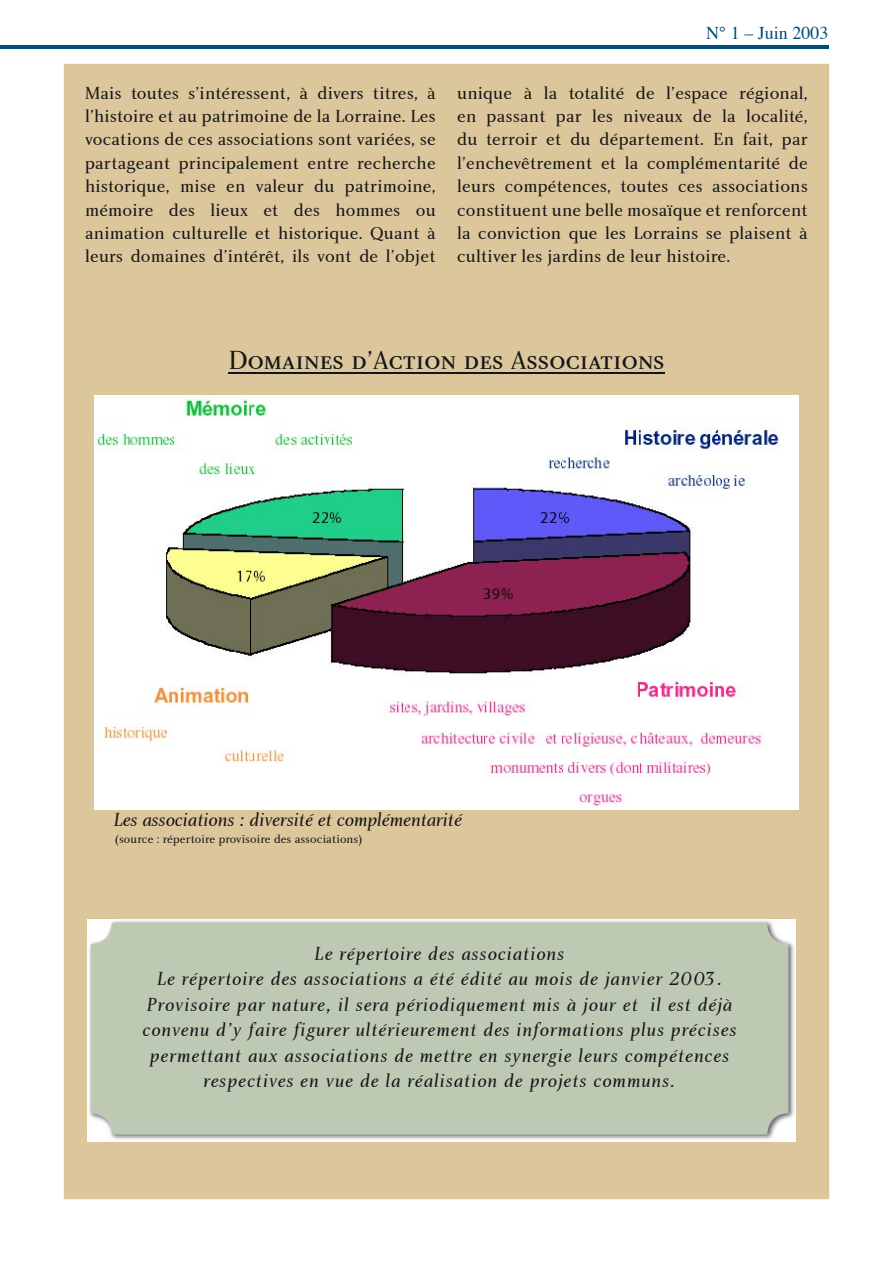
<style>
.page{position:relative;width:893px;height:1263px;background:#fff}
.page>*{position:absolute;margin:0;border:0;box-sizing:border-box;transform-origin:0 0}
.t1{font:27px "Charlotte Small Caps Let Plain";letter-spacing:.01em;color:#151518}
.t2{font:19.5px/25.5px "Charlotte Book Italic Let Plain";letter-spacing:.05em;color:#151518;text-align:center}
.t3{font:19.5px "Charlotte Book Italic Let Plain";color:#151518}
.t4{font:18px/23.4px "Charlotte Book Let Plain";letter-spacing:.01em;color:#151518;text-align:justify}
.t5{font:18px "Times";color:#004d75}
.t6{font:12px "Charlotte Book Let Plain";letter-spacing:.01em;color:#151518}
</style>
<div class="page">
<div style="left:64px;top:64px;width:765px;height:1135px;background:#dcc69b"></div>
<img style="left:95px;top:395px;width:703px;height:414px">
<img style="left:87px;top:919px;width:709px;height:223px">
<div style="left:91px;top:923px;width:697px;height:211px;background:#bdc9b2;border-radius:21px"></div>
<hr style="left:0;top:45px;width:828px;height:3px;background:#004d75">
<hr style="left:228px;top:372px;width:437px;height:1px;background:#151518">
<p class="t5" style="left:706px;top:22px;width:124px">N° 1 – Juin 2003</p>
<p class="t4" style="left:85px;top:81px;width:352px">Mais toutes s’intéressent, à divers titres, à l’histoire et au patrimoine de la Lorraine. Les vocations de ces associations sont variées, se partageant principalement entre recherche historique, mise en valeur du patrimoine, mémoire des lieux et des hommes ou animation culturelle et historique. Quant à leurs domaines d’intérêt, ils vont de l’objet</p>
<p class="t4" style="left:457px;top:81px;width:352px">unique à la totalité de l’espace régional, en passant par les niveaux de la localité, du terroir et du département. En fait, par l’enchevêtrement et la complémentarité de leurs compétences, toutes ces associations constituent une belle mosaïque et renforcent la conviction que les Lorrains se plaisent à cultiver les jardins de leur histoire.</p>
<h1 class="t1" style="left:228px;top:345px;width:438px">Domaines d’Action des Associations</h1>
<p class="t3" style="left:113px;top:809px;width:350px">Les associations : diversité et complémentarité</p>
<p class="t6" style="left:115px;top:832px;width:249px">(source : répertoire provisoire des associations)</p>
<p class="t2" style="left:142px;top:941px;width:595px">Le répertoire des associations<br>Le répertoire des associations a été édité au mois de janvier 2003.<br>Provisoire par nature, il sera périodiquement mis à jour et il est déjà convenu d’y faire figurer ultérieurement des informations plus précises permettant aux associations de mettre en synergie leurs compétences respectives en vue de la réalisation de projets communs.</p>
</div>
